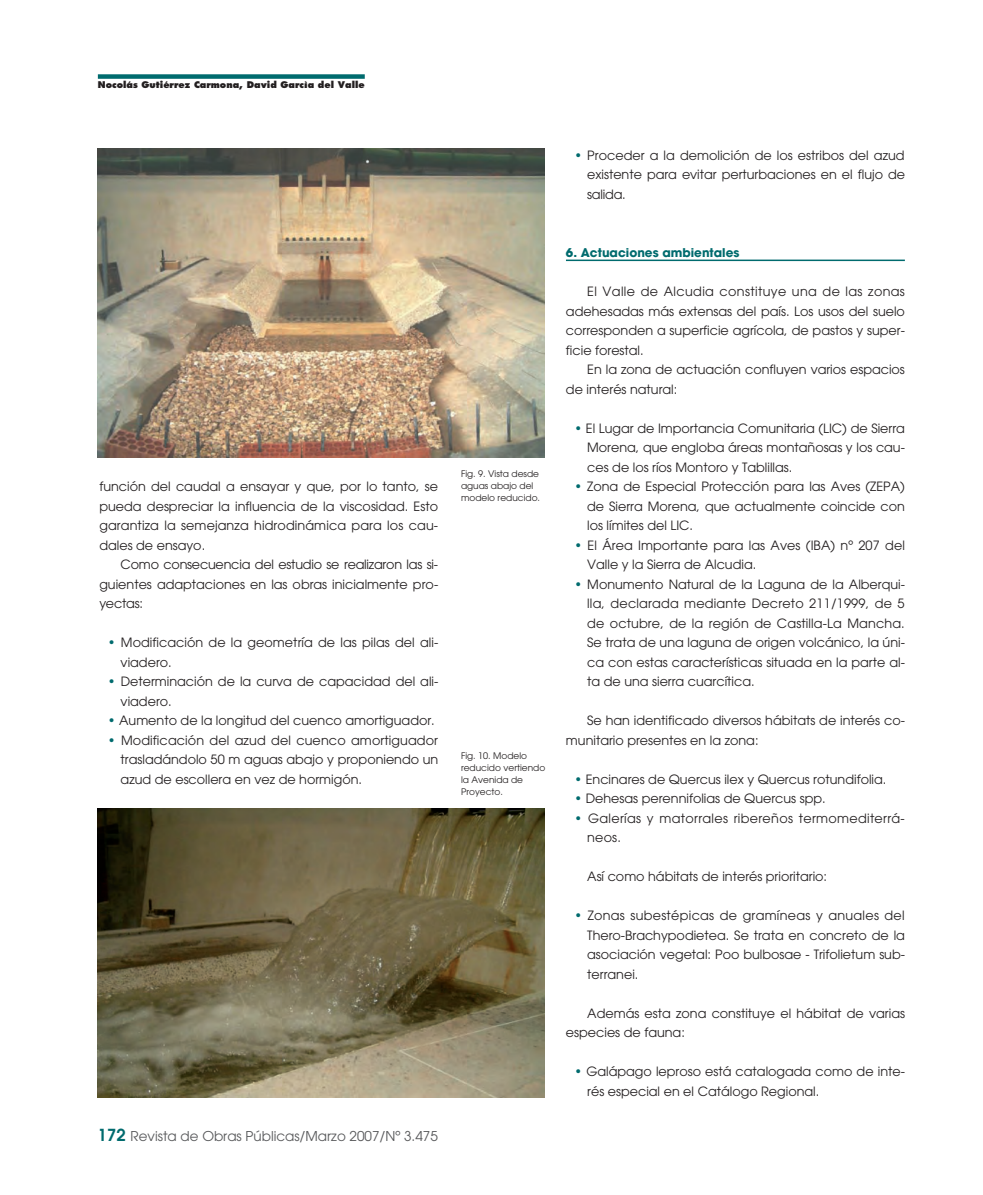
<style>
.page{position:relative;width:983px;height:1195px;background:#fff}
.page>*{position:absolute;margin:0;border:0;box-sizing:border-box;transform-origin:0 0}
.t1{font:13.5px "Avant Garde";color:#57585a}
.t2{font:12.75px/19.5px "Avant Garde";color:#231f20;text-align:justify}
.t3{font:12.75px/19.5px "Avant Garde";letter-spacing:.025em;color:#231f20}
.t4{font:700 12px "Avant Garde";color:#006b6e}
.t5{font:9px/12px "Avant Garde";color:#231f20}
.t6{font:800 9px "Futura";color:#231f20}
.s1{color:#006b6e}
.s2{font-weight:600;font-size:16.5px;color:#006b6e}
</style>
<div class="page">
<hr style="left:566px;top:260px;width:338px;height:1px;background:#006b6e">
<div style="left:98px;top:74px;width:266px;height:5px;background:#006b6e"></div>
<img style="left:98px;top:149px;width:446px;height:308px">
<img style="left:98px;top:809px;width:446px;height:288px">
<p class="t6" style="left:98px;top:81px;width:268px">Nocolás Gutiérrez Carmona, David Garcìa del Valle</p>
<p class="t2" style="left:99px;top:478px;width:340px">función del caudal a ensayar y que, por lo tanto, se pueda despreciar la influencia de la viscosidad. Esto garantiza la semejanza hidrodinámica para los cau&shy;dales de ensayo.</p>
<p class="t2" style="left:99px;top:556px;width:340px;text-indent:21px">Como consecuencia del estudio se realizaron las si&shy;guientes adaptaciones en las obras inicialmente pro&shy;yectas:</p>
<p class="t2" style="left:121px;top:634px;width:319px;text-indent:-13px"><span class="s1">•</span> Modificación de la geometría de las pilas del ali&shy;viadero.</p>
<p class="t2" style="left:121px;top:673px;width:319px;text-indent:-13px"><span class="s1">•</span> Determinación de la curva de capacidad del ali&shy;viadero.</p>
<p class="t2" style="left:108px;top:712px;width:328px"><span class="s1">•</span> Aumento de la longitud del cuenco amortiguador.</p>
<p class="t2" style="left:121px;top:732px;width:319px;text-indent:-13px"><span class="s1">•</span> Modificación del azud del cuenco amortiguador trasladándolo 50 m aguas abajo y proponiendo un azud de escollera en vez de hormigón.</p>
<p class="t1" style="left:98px;top:1130px;width:341px"><span class="s2">172</span> Revista de Obras Públicas/Marzo 2007/Nº 3.475</p>
<p class="t5" style="left:461px;top:469px;width:80px">Fig. 9. Vista desde aguas abajo del modelo reducido.</p>
<p class="t5" style="left:461px;top:750px;width:86px">Fig. 10. Modelo reducido vertiendo la Avenida de<br>Proyecto.</p>
<p class="t2" style="left:587px;top:147px;width:319px;text-indent:-13px"><span class="s1">•</span> Proceder a la demolición de los estribos del azud existente para evitar perturbaciones en el flujo de salida.</p>
<p class="t4" style="left:566px;top:248px;width:175px">6. Actuaciones ambientales</p>
<p class="t2" style="left:566px;top:283px;width:340px;text-indent:21px">El Valle de Alcudia constituye una de las zonas adehesadas más extensas del país. Los usos del suelo corresponden a superficie agrícola, de pastos y super&shy;ficie forestal.</p>
<p class="t2" style="left:566px;top:361px;width:340px;text-indent:21px">En la zona de actuación confluyen varios espacios de interés natural:</p>
<p class="t2" style="left:587px;top:420px;width:319px;text-indent:-13px"><span class="s1">•</span> El Lugar de Importancia Comunitaria (LIC) de Sierra Morena, que engloba áreas montañosas y los cau&shy;ces de los ríos Montoro y Tablillas.</p>
<p class="t2" style="left:587px;top:478px;width:319px;text-indent:-13px"><span class="s1">•</span> Zona de Especial Protección para las Aves (ZEPA) de Sierra Morena, que actualmente coincide con los límites del LIC.</p>
<p class="t2" style="left:587px;top:537px;width:319px;text-indent:-13px"><span class="s1">•</span> El Área Importante para las Aves (IBA) nº 207 del<br>Valle y la Sierra de Alcudia.</p>
<p class="t2" style="left:587px;top:576px;width:319px;text-indent:-13px"><span class="s1">•</span> Monumento Natural de la Laguna de la Alberqui&shy;lla, declarada mediante Decreto 211/1999, de 5 de octubre, de la región de Castilla-La Mancha.<br>Se trata de una laguna de origen volcánico, la úni&shy;ca con estas características situada en la parte al&shy;ta de una sierra cuarcítica.</p>
<p class="t2" style="left:566px;top:712px;width:340px;text-indent:21px">Se han identificado diversos hábitats de interés co&shy;munitario presentes en la zona:</p>
<p class="t2" style="left:574px;top:771px;width:313px"><span class="s1">•</span> Encinares de Quercus ilex y Quercus rotundifolia.</p>
<p class="t2" style="left:574px;top:790px;width:252px"><span class="s1">•</span> Dehesas perennifolias de Quercus spp.</p>
<p class="t3" style="left:587px;top:810px;width:319px;text-indent:-13px"><span class="s1">•</span> Galerías y matorrales ribereños termomediterrá&shy;neos.</p>
<p class="t2" style="left:587px;top:868px;width:241px">Así como hábitats de interés prioritario:</p>
<p class="t2" style="left:587px;top:907px;width:319px;text-indent:-13px"><span class="s1">•</span> Zonas subestépicas de gramíneas y anuales del Thero-Brachypodietea. Se trata en concreto de la asociación vegetal: Poo bulbosae - Trifolietum sub&shy;terranei.</p>
<p class="t2" style="left:566px;top:1005px;width:340px;text-indent:21px">Además esta zona constituye el hábitat de varias especies de fauna:</p>
<p class="t2" style="left:587px;top:1063px;width:319px;text-indent:-13px"><span class="s1">•</span> Galápago leproso está catalogada como de inte&shy;rés especial en el Catálogo Regional.</p>
</div>
